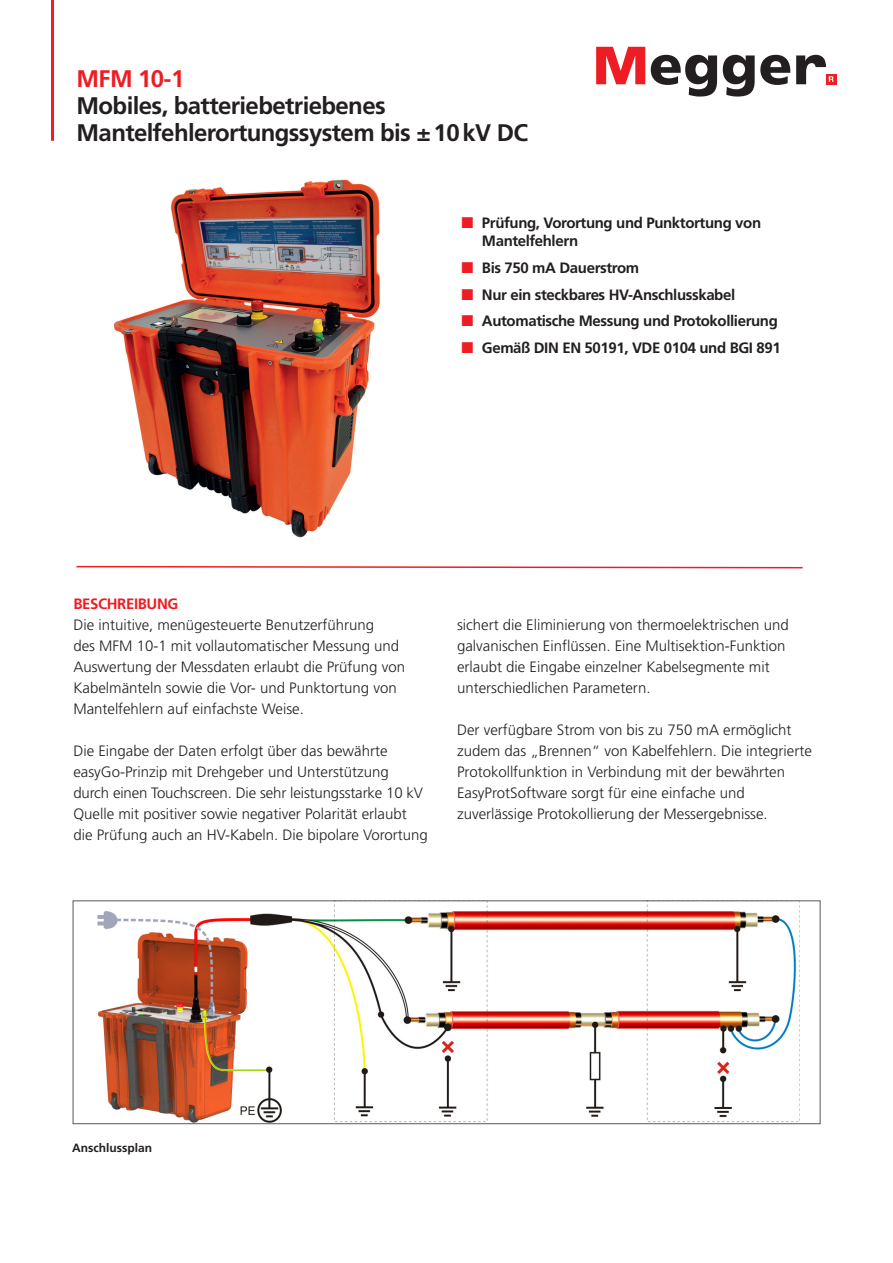
<style>
.page{position:relative;width:893px;height:1263px;background:#fff}
.page>*{position:absolute;margin:0;border:0;box-sizing:border-box;transform-origin:0 0}
.Product_Description{font:700 24px/27px "Frutiger LT Pro";letter-spacing:-.025em;color:#231f20}
.Product_Name{font:700 24px "Frutiger LT Pro";color:#ee1d23}
.t1{font:300 15px/21px "Frutiger LT Pro";color:#231f20}
.t2{font:700 15px/18px "Frutiger LT Pro";letter-spacing:-.025em;color:#231f20}
.CopyHeader{font:700 15px "Frutiger LT Pro";letter-spacing:-.025em;color:#ee1d23}
.Specifications_Item_Content_Light{font:700 12px "Frutiger LT Pro";color:#231f20}
</style>
<div class="page">
<hr style="left:51px;top:0;width:3px;height:141px;background:#ee1d23">
<div style="left:826px;top:74px;width:10px;height:10px;background:#ee1d23"></div>
<svg style="left:596px;top:47px;width:49px;height:37px"></svg>
<svg style="left:651px;top:55px;width:66px;height:42px"></svg>
<svg style="left:723px;top:55px;width:67px;height:42px"></svg>
<svg style="left:796px;top:55px;width:38px;height:29px"></svg>
<svg style="left:76px;top:565px;width:727px;height:4px"></svg>
<img style="left:113px;top:179px;width:267px;height:359px">
<img style="left:97px;top:902px;width:703px;height:220px">
<div style="left:73px;top:900px;width:747px;height:224px;border:1px solid #57585a"></div>
<p class="Product_Name" style="left:77px;top:64px;width:109px">MFM 10-1</p>
<p class="Product_Description" style="left:77px;top:92px;width:453px">Mobiles, batteriebetriebenes<br>Mantelfehlerortungssystem bis ±10kV DC</p>
<p class="t2" style="left:482px;top:214px;width:281px">Prüfung, Vorortung und Punktortung von<br>Mantelfehlern</p>
<p class="t2" style="left:482px;top:259px;width:159px">Bis 750 mA Dauerstrom</p>
<p class="t2" style="left:482px;top:285px;width:255px">Nur ein steckbares HV-Anschlusskabel</p>
<p class="t2" style="left:482px;top:312px;width:297px">Automatische Messung und Protokollierung</p>
<p class="t2" style="left:482px;top:338px;width:300px">Gemäß DIN EN 50191, VDE 0104 und BGI 891</p>
<p class="CopyHeader" style="left:73px;top:595px;width:107px">BESCHREIBUNG</p>
<p class="t1" style="left:73px;top:614px;width:333px">Die intuitive, menügesteuerte Benutzerführung<br>des MFM 10-1 mit vollautomatischer Messung und Auswertung der Messdaten erlaubt die Prüfung von Kabelmänteln sowie die Vor- und Punktortung von Mantelfehlern auf einfachste Weise.</p>
<p class="t1" style="left:73px;top:740px;width:356px">Die Eingabe der Daten erfolgt über das bewährte easyGo-Prinzip mit Drehgeber und Unterstützung durch einen Touchscreen. Die sehr leistungsstarke 10 kV Quelle mit positiver sowie negativer Polarität erlaubt die Prüfung auch an HV-Kabeln. Die bipolare Vorortung</p>
<p class="t1" style="left:457px;top:614px;width:333px">sichert die Eliminierung von thermoelektrischen und galvanischen Einflüssen. Eine Multisektion-Funktion erlaubt die Eingabe einzelner Kabelsegmente mit unterschiedlichen Parametern.</p>
<p class="t1" style="left:457px;top:719px;width:356px">Der verfügbare Strom von bis zu 750 mA ermöglicht zudem das „Brennen“ von Kabelfehlern. Die integrierte Protokollfunktion in Verbindung mit der bewährten EasyProtSoftware sorgt für eine einfache und zuverlässige Protokollierung der Messergebnisse.</p>
<p class="Specifications_Item_Content_Light" style="left:72px;top:1141px;width:81px">Anschlussplan</p>
</div>
